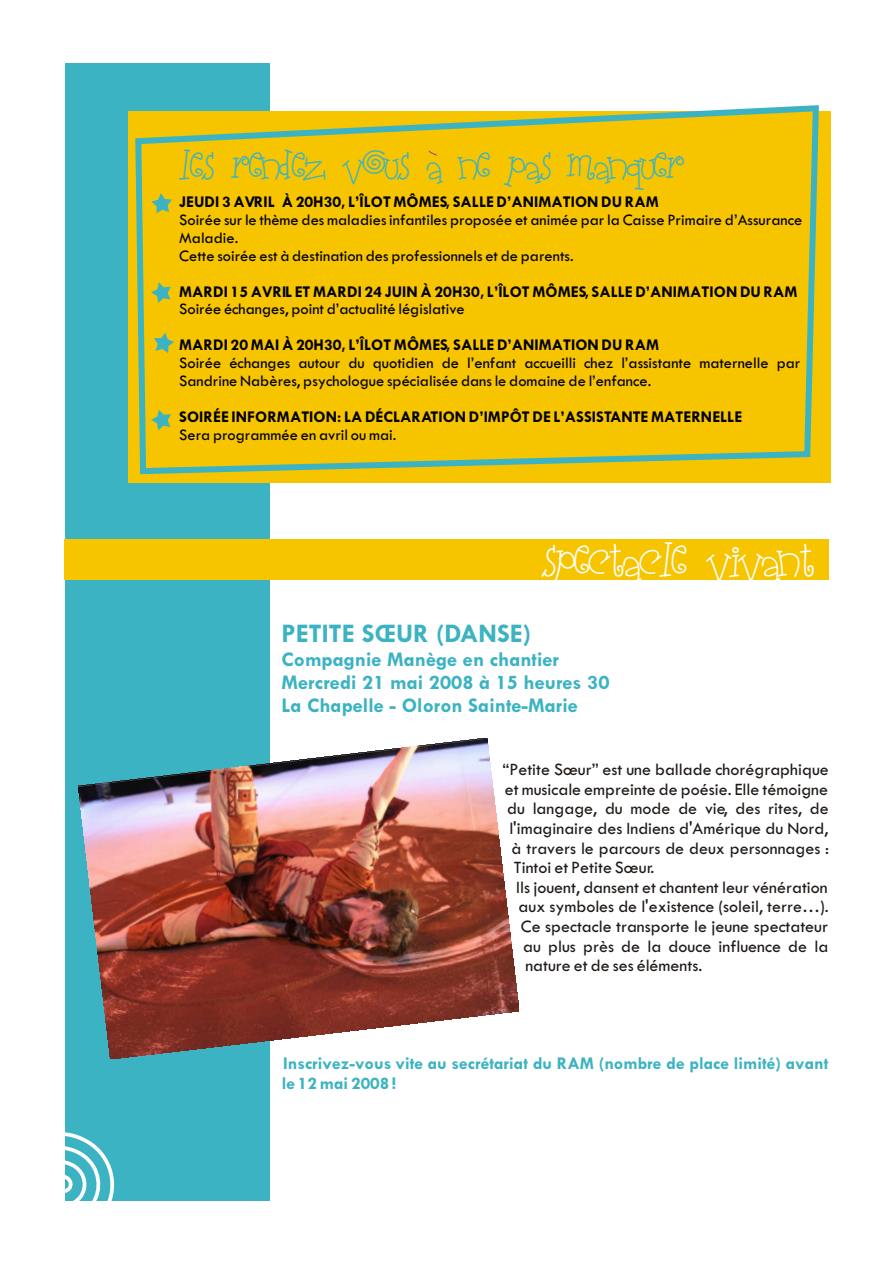
<style>
.page{position:relative;width:894px;height:1263px;background:#fff}
.page>*{position:absolute;margin:0;border:0;box-sizing:border-box;transform-origin:0 0}
.t1{font:41.55px "Elastic Wrath";color:#fff}
.t2{font:36px "Elastic Wrath";color:#3bb3c2}
.t3{font:700 27px "Tw Cen";color:#3bb3c2}
.t4{font:700 21px/22.8px "Tw Cen";color:#3bb3c2}
.t5{font:18px "Tw Cen";color:#1f1a17}
.t6{font:700 18px/19.6px "Tw Cen";color:#3bb3c2}
.t7{font:16.5px/18px "Tw Cen";color:#000}
.t8{font:700 16.5px "Tw Cen";color:#000}
</style>
<div class="page">
<div style="left:65px;top:63px;width:204px;height:1137px;background:#3bb3c2"></div>
<svg style="left:65px;top:1132px;width:59px;height:69px"></svg>
<div style="left:128px;top:111px;width:702px;height:372px;background:#f7c400"></div>
<svg style="left:135px;top:102px;width:684px;height:373px"></svg>
<svg style="left:151px;top:193px;width:21px;height:20px"></svg>
<svg style="left:151px;top:282px;width:20px;height:21px"></svg>
<svg style="left:428px;top:150px;width:10px;height:6px"></svg>
<svg style="left:154px;top:333px;width:20px;height:20px"></svg>
<div style="left:65px;top:539px;width:764px;height:40px;background:#f7c400"></div>
<img style="left:79px;top:739px;width:440px;height:320px">
<svg style="left:151px;top:410px;width:20px;height:20px"></svg>
<h2 class="t2" style="left:180px;top:146px;width:506px">Les rendez vous a ne pas manquer</h2>
<p class="t8" style="left:179px;top:195px;width:481px">JEUDI 3 AVRIL À 20H30, L’ÎLOT MÔMES, SALLE D’ANIMATION DU RAM</p>
<p class="t7" style="left:179px;top:212px;width:625px">Soirée sur le thème des maladies infantiles proposée et animée par la Caisse Primaire d’Assurance<br>Maladie.<br>Cette soirée est à destination des professionnels et de parents.</p>
<p class="t8" style="left:179px;top:285px;width:620px">MARDI 15 AVRIL ET MARDI 24 JUIN À 20H30, L’ÎLOT MÔMES, SALLE D’ANIMATION DU RAM</p>
<p class="t7" style="left:179px;top:301px;width:287px">Soirée échanges, point d’actualité législative</p>
<p class="t8" style="left:179px;top:339px;width:482px">MARDI 20 MAI À 20H30, L’ÎLOT MÔMES, SALLE D’ANIMATION DU RAM</p>
<p class="t7" style="left:179px;top:355px;width:623px">Soirée échanges autour du quotidien de l’enfant accueilli chez l’assistante maternelle par<br>Sandrine Nabères, psychologue spécialisée dans le domaine de l’enfance.</p>
<p class="t8" style="left:179px;top:411px;width:565px">SOIRÉE INFORMATION: LA DÉCLARATION D’IMPÔT DE L’ASSISTANTE MATERNELLE</p>
<p class="t7" style="left:179px;top:427px;width:219px">Sera programmée en avril ou mai.</p>
<h1 class="t1" style="left:542px;top:538px;width:273px">Spectacle vivant</h1>
<h3 class="t3" style="left:282px;top:623px;width:251px">PETITE SŒUR (DANSE)</h3>
<p class="t4" style="left:282px;top:649px;width:329px">Compagnie Manège en chantier<br>Mercredi 21 mai 2008 à 15 heures 30<br>La Chapelle - Oloron Sainte-Marie</p>
<p class="t5" style="left:503px;top:763px;width:328px">“Petite Sœur” est une ballade chorégraphique</p>
<p class="t5" style="left:505px;top:782px;width:325px">et musicale empreinte de poésie. Elle témoigne</p>
<p class="t5" style="left:507px;top:802px;width:323px">du langage, du mode de vie, des rites, de</p>
<p class="t5" style="left:509px;top:822px;width:320px">l'imaginaire des Indiens d'Amérique du Nord,</p>
<p class="t5" style="left:512px;top:841px;width:319px">à travers le parcours de deux personnages :</p>
<p class="t5" style="left:514px;top:861px;width:142px">Tintoi et Petite Sœur.</p>
<p class="t5" style="left:516px;top:880px;width:313px">Ils jouent, dansent et chantent leur vénération</p>
<p class="t5" style="left:519px;top:900px;width:312px">aux symboles de l'existence (soleil, terre…).</p>
<p class="t5" style="left:521px;top:920px;width:309px">Ce spectacle transporte le jeune spectateur</p>
<p class="t5" style="left:523px;top:939px;width:307px">au plus près de la douce influence de la</p>
<p class="t5" style="left:525px;top:959px;width:178px">nature et de ses éléments.</p>
<p class="t6" style="left:282px;top:1055px;width:548px">Inscrivez-vous vite au secrétariat du RAM (nombre de place limité) avant le 12 mai 2008 !</p>
</div>
